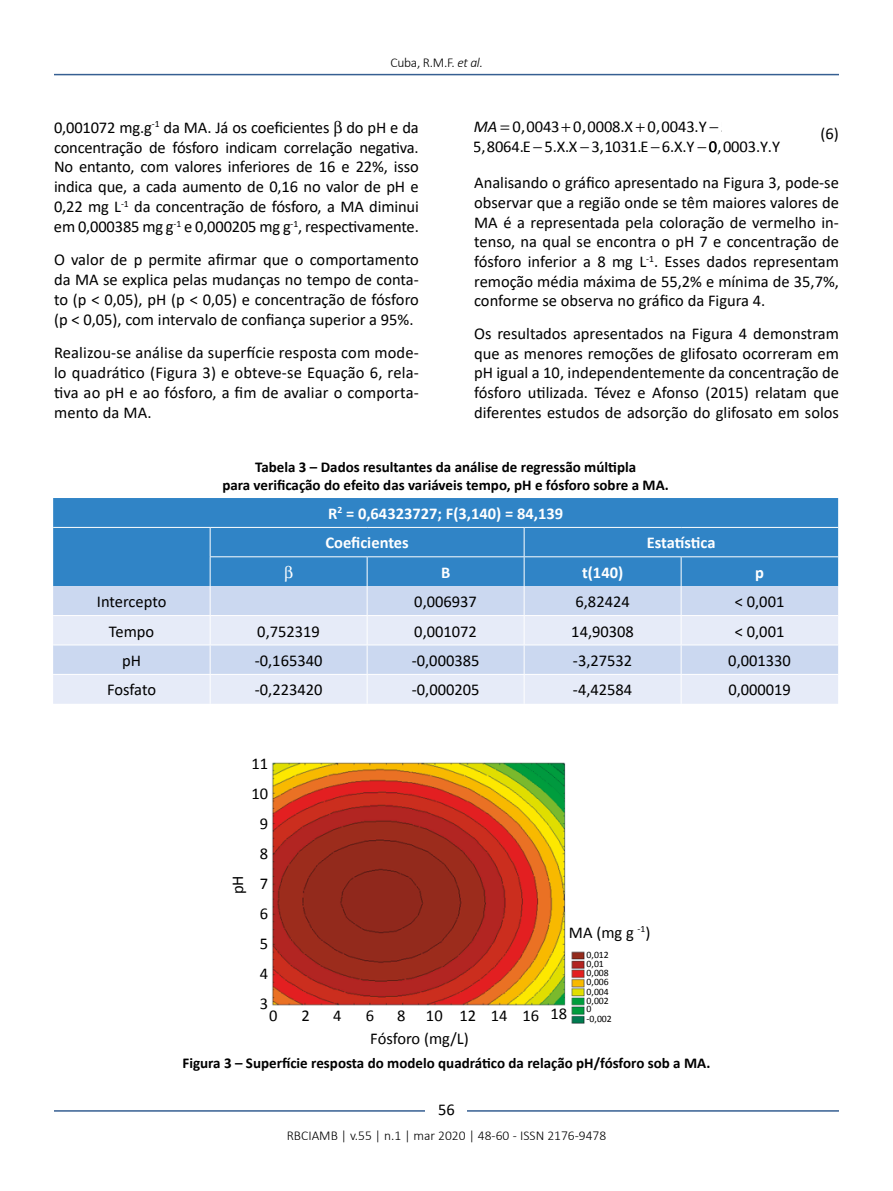
<style>
.page{position:relative;width:893px;height:1191px;background:#fff}
.page>*{position:absolute;margin:0;border:0;box-sizing:border-box;transform-origin:0 0}
.t1{font:16.5px/20px "Calibri";color:#000;text-align:justify}
.t2{font:700 16.5px/29.4px "Calibri";color:#fff}
.t3{font:700 15px/18px "Calibri";color:#000;text-align:center}
.t4{font:300 13.5px "Calibri";color:#000}
.t5{font:9.75px/9px "Calibri";color:#000}
.s1{font-style:italic}
</style>
<div class="page">
<hr style="left:54px;top:74px;width:785px;height:1px;background:#365f92">
<hr style="left:54px;top:1110px;width:785px;height:1px;background:#365f92">
<div style="left:426px;top:1096px;width:41px;height:26px;background:#fff"></div>
<div style="left:53px;top:498px;width:785px;height:88px;background:#3084c6"></div>
<div style="left:53px;top:586px;width:785px;height:29px;background:#cbd8f0"></div>
<svg style="left:53px;top:616px;width:785px;height:88px;background:#dde4f5"></svg>
<hr style="left:53px;top:527px;width:157px;height:1px;background:#fff">
<hr style="left:210px;top:527px;width:157px;height:1px;background:#fff">
<hr style="left:367px;top:527px;width:157px;height:1px;background:#fff">
<hr style="left:524px;top:527px;width:157px;height:1px;background:#fff">
<hr style="left:681px;top:527px;width:157px;height:1px;background:#fff">
<hr style="left:210px;top:556px;width:157px;height:1px;background:#fff">
<hr style="left:367px;top:556px;width:157px;height:1px;background:#fff">
<hr style="left:524px;top:556px;width:157px;height:1px;background:#fff">
<hr style="left:681px;top:556px;width:157px;height:1px;background:#fff">
<hr style="left:53px;top:644px;width:157px;height:1px;background:#fff">
<hr style="left:210px;top:644px;width:157px;height:1px;background:#fff">
<hr style="left:367px;top:644px;width:157px;height:1px;background:#fff">
<hr style="left:524px;top:644px;width:157px;height:1px;background:#fff">
<hr style="left:681px;top:644px;width:157px;height:1px;background:#fff">
<hr style="left:53px;top:674px;width:157px;height:1px;background:#fff">
<hr style="left:210px;top:674px;width:157px;height:1px;background:#fff">
<svg style="left:210px;top:528px;width:1px;height:176px"></svg>
<hr style="left:367px;top:674px;width:157px;height:1px;background:#fff">
<svg style="left:367px;top:557px;width:1px;height:147px"></svg>
<hr style="left:524px;top:674px;width:157px;height:1px;background:#fff">
<svg style="left:524px;top:528px;width:1px;height:176px"></svg>
<hr style="left:681px;top:674px;width:157px;height:1px;background:#fff">
<svg style="left:681px;top:557px;width:1px;height:147px"></svg>
<img style="left:272px;top:762px;width:313px;height:262px">
<div style="left:268px;top:1006px;width:302px;height:31px;background:#fff"></div>
<div style="left:566px;top:912px;width:72px;height:35px;background:#fff"></div>
<svg style="left:285px;top:565px;width:8px;height:16px"></svg>
<p class="t4" style="left:390px;top:54px;width:94px">Cuba, R.M.F. <span class="s1">et al.</span></p>
<p class="t1" style="left:54px;top:117px;width:366px">0,001072 mg.g<sup>-1</sup> da MA. Já os coeficientes do pH e da concentração de fósforo indicam correlação negativa.<br>No entanto, com valores inferiores de 16 e 22%, isso indica que, a cada aumento de 0,16 no valor de pH e 0,22 mg L<sup>-1</sup> da concentração de fósforo, a MA diminui em 0,000385 mg g<sup>-1</sup> e 0,000205 mg g<sup>-1</sup>, respectivamente.</p>
<p class="t1" style="left:54px;top:249px;width:366px">O valor de p permite afirmar que o comportamento da MA se explica pelas mudanças no tempo de conta&shy;to (p &lt; 0,05), pH (p &lt; 0,05) e concentração de fósforo (p &lt; 0,05), com intervalo de confiança superior a 95%.</p>
<p class="t1" style="left:54px;top:342px;width:366px">Realizou-se análise da superfície resposta com mode&shy;lo quadrático (Figura 3) e obteve-se Equação 6, rela&shy;tiva ao pH e ao fósforo, a fim de avaliar o comporta&shy;mento da MA.</p>
<p class="t1" style="left:474px;top:116px;width:161px"><span class="s1">MA</span> 0,0043 0 0008.X</p>
<p class="t1" style="left:821px;top:123px;width:20px">(6)</p>
<p class="t1" style="left:474px;top:172px;width:366px">Analisando o gráfico apresentado na Figura 3, pode-se observar que a região onde se têm maiores valores de MA é a representada pela coloração de vermelho in&shy;tenso, na qual se encontra o pH 7 e concentração de fósforo inferior a 8 mg L<sup>-1</sup>. Esses dados representam remoção média máxima de 55,2% e mínima de 35,7%, conforme se observa no gráfico da Figura 4.</p>
<p class="t1" style="left:474px;top:323px;width:366px">Os resultados apresentados na Figura 4 demonstram que as menores remoções de glifosato ocorreram em pH igual a 10, independentemente da concentração de fósforo utilizada. Tévez e Afonso (2015) relatam que diferentes estudos de adsorção do glifosato em solos</p>
<p class="t1" style="left:582px;top:116px;width:6px">,</p>
<p class="t1" style="left:656px;top:116px;width:6px">,</p>
<p class="t1" style="left:226px;top:136px;width:161px"><span class="s1">MA</span> 0,0043 0 0008.X</p>
<p class="t1" style="left:400px;top:136px;width:382px">0 0043.Y − ,5 8064.E−5.X.X − 3,1031.E −6 X Y. − 0,0003 Y Y.</p>
<p class="t1" style="left:334px;top:136px;width:6px">,</p>
<p class="t1" style="left:408px;top:136px;width:6px">,</p>
<p class="t1" style="left:670px;top:136px;width:6px">.</p>
<p class="t1" style="left:756px;top:136px;width:6px">.</p>
<p class="t3" style="left:222px;top:457px;width:448px">Tabela 3 – Dados resultantes da análise de regressão múltipla<br>para verificação do efeito das variáveis tempo, pH e fósforo sobre a MA.</p>
<p class="t2" style="left:325px;top:498px;width:239px">R<sup>2</sup> = 0,64323727; F(3,140) = 84,139<br>Coeficientes</p>
<p class="t2" style="left:647px;top:528px;width:70px">Estatística</p>
<p class="t2" style="left:441px;top:557px;width:11px">B</p>
<p class="t2" style="left:582px;top:557px;width:43px">t(140)</p>
<p class="t2" style="left:755px;top:557px;width:10px">p</p>
<p class="t1" style="left:97px;top:591px;width:71px">Intercepto</p>
<p class="t1" style="left:414px;top:591px;width:64px">0,006937</p>
<p class="t1" style="left:575px;top:591px;width:56px">6,82424</p>
<p class="t1" style="left:735px;top:591px;width:51px">&lt; 0,001</p>
<p class="t1" style="left:109px;top:620px;width:47px">Tempo</p>
<p class="t1" style="left:257px;top:620px;width:64px">0,752319</p>
<p class="t1" style="left:414px;top:620px;width:64px">0,001072</p>
<p class="t1" style="left:571px;top:620px;width:64px">14,90308</p>
<p class="t1" style="left:735px;top:620px;width:51px">&lt; 0,001</p>
<p class="t1" style="left:122px;top:650px;width:20px">pH</p>
<p class="t1" style="left:255px;top:650px;width:69px">-0,165340</p>
<p class="t1" style="left:412px;top:650px;width:69px">-0,000385</p>
<p class="t1" style="left:573px;top:650px;width:61px">-3,27532</p>
<p class="t1" style="left:728px;top:650px;width:64px">0,001330</p>
<p class="t1" style="left:107px;top:679px;width:50px">Fosfato</p>
<p class="t1" style="left:255px;top:679px;width:69px">-0,223420</p>
<p class="t1" style="left:412px;top:679px;width:69px">-0,000205</p>
<p class="t1" style="left:573px;top:679px;width:61px">-4,42584</p>
<p class="t1" style="left:728px;top:679px;width:64px">0,000019</p>
<p class="t1" style="left:251px;top:747px;width:18px;line-height:30px;text-align:center">11<br>10<br>9<br>8<br>7<br>6<br>5<br>4<br>3</p>
<p class="t1" style="left:227px;top:894px;width:20px;rotate:-90deg">pH</p>
<p class="t1" style="left:569px;top:922px;width:83px">MA (mg g <sup>-1</sup>)</p>
<p class="t5" style="left:587px;top:950px;width:24px">0,012<br>0,01<br>0,008<br>0,006</p>
<p class="t5" style="left:587px;top:987px;width:24px;text-align:justify">0,004<br>0,002<br>0</p>
<p class="t5" style="left:587px;top:1014px;width:27px">-0,002</p>
<p class="t1" style="left:269px;top:1004px;width:10px">0</p>
<p class="t1" style="left:302px;top:1004px;width:10px">2</p>
<p class="t1" style="left:333px;top:1004px;width:10px">4</p>
<p class="t1" style="left:366px;top:1004px;width:10px">6</p>
<p class="t1" style="left:370px;top:1003px;width:198px;line-height:23px;text-indent:27px">8 10 12 14 16 18<br>Fósforo (mg/L)</p>
<p class="t3" style="left:183px;top:1053px;width:529px">Figura 3 – Superfície resposta do modelo quadrático da relação pH/fósforo sob a MA.</p>
<p class="t1" style="left:438px;top:1099px;width:18px">56</p>
<p class="t4" style="left:287px;top:1126px;width:321px">RBCIAMB | v.55 | n.1 | mar 2020 | 48-60 - ISSN 2176-9478</p>
</div>
